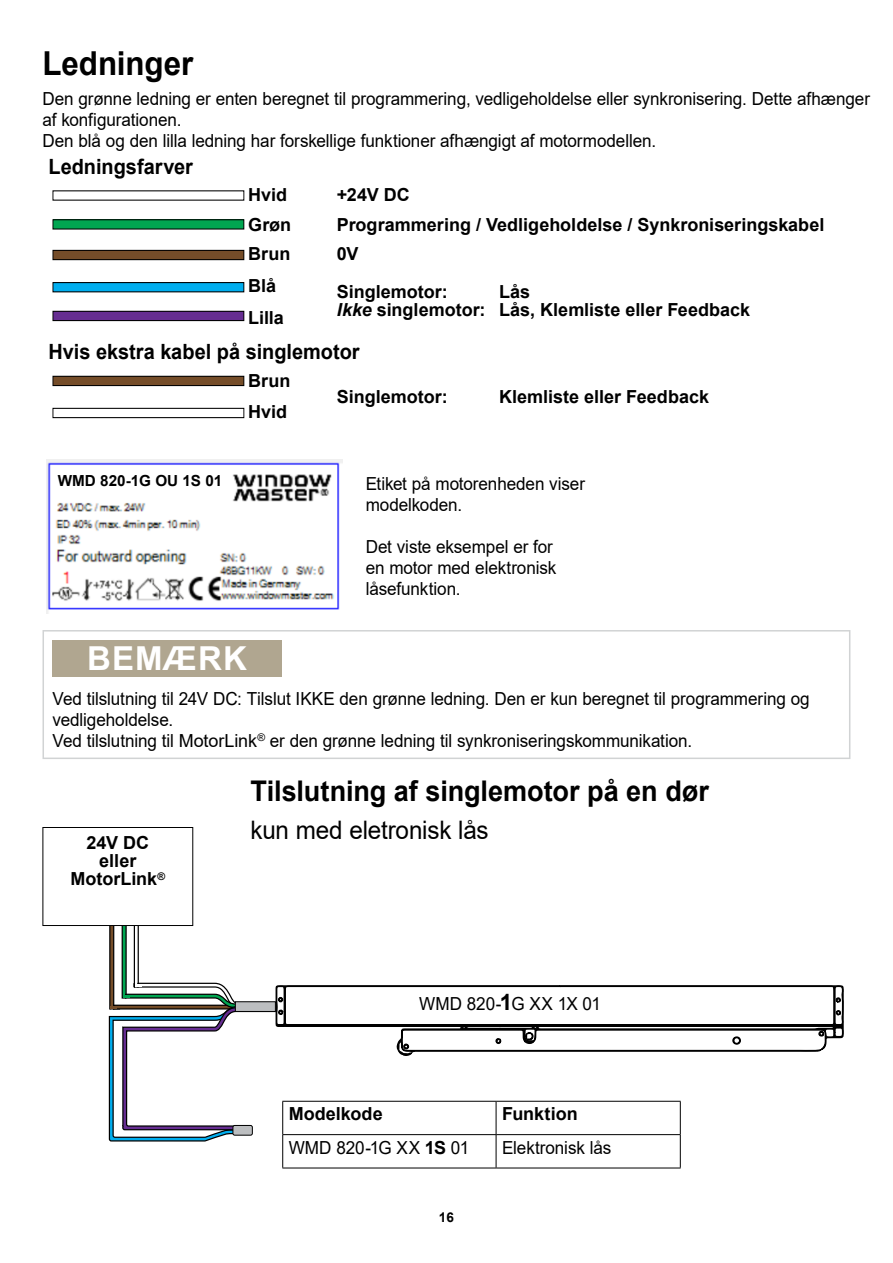
<style>
.page{position:relative;width:893px;height:1263px;background:#fff}
.page>*{position:absolute;margin:0;border:0;box-sizing:border-box;transform-origin:0 0}
.t1{font:700 33px "Arial";letter-spacing:-.005em;color:#000;scale:.95 1}
.t2{font:700 33px "Arial";letter-spacing:.035em;color:#fff}
.t3{font:700 28.5px "Arial";letter-spacing:-.005em;color:#000;scale:.95 1}
.t4{font:25.5px "Arial";letter-spacing:-.005em;color:#000;scale:.95 1}
.t5{font:700 21px "Arial";color:#000;scale:.95 1}
.t6{font:18px/21px "Arial";letter-spacing:-.005em;color:#000;scale:.95 1}
.t7{font:700 18px/18px "Arial";color:#000}
.t8{font:700 15.3px "Arial";color:#000}
.t9{font:700 13.5px "Arial";color:#000}
.s1{font-style:italic}
.s2{font-weight:700;font-size:22.5px}
.s3{font-weight:700}
</style>
<div class="page">
<div style="left:53px;top:220px;width:191px;height:9px;background:#00a651"></div>
<div style="left:53px;top:219px;width:191px;height:10px;border:1px solid #000"></div>
<div style="left:53px;top:250px;width:191px;height:10px;background:#754d29"></div>
<div style="left:53px;top:250px;width:191px;height:10px;border:1px solid #000"></div>
<div style="left:53px;top:283px;width:191px;height:9px;background:#00aeef"></div>
<div style="left:53px;top:282px;width:191px;height:10px;border:1px solid #000"></div>
<div style="left:53px;top:311px;width:191px;height:10px;background:#662d91"></div>
<div style="left:53px;top:311px;width:191px;height:10px;border:1px solid #000"></div>
<div style="left:53px;top:376px;width:191px;height:10px;background:#754d29"></div>
<div style="left:53px;top:376px;width:191px;height:10px;border:1px solid #000"></div>
<div style="left:53px;top:408px;width:191px;height:10px;border:1px solid #000"></div>
<div style="left:53px;top:640px;width:229px;height:37px;background:#b0a690"></div>
<div style="left:43px;top:630px;width:807px;height:129px;border:2px solid #d1d3d4"></div>
<img style="left:46px;top:459px;width:297px;height:154px">
<div style="left:54px;top:471px;width:171px;height:21px;background:#fff"></div>
<div style="left:43px;top:827px;width:150px;height:99px;border:1px solid #000"></div>
<svg style="left:108px;top:869px;width:735px;height:298px"></svg>
<hr style="left:282px;top:1101px;width:214px;height:1px;background:#000">
<hr style="left:282px;top:1101px;width:1px;height:33px;background:#000">
<hr style="left:496px;top:1101px;width:185px;height:1px;background:#000">
<hr style="left:496px;top:1101px;width:1px;height:33px;background:#000">
<hr style="left:680px;top:1101px;width:1px;height:33px;background:#000">
<hr style="left:282px;top:1134px;width:214px;height:1px;background:#000">
<hr style="left:282px;top:1135px;width:1px;height:32px;background:#000">
<hr style="left:496px;top:1134px;width:185px;height:1px;background:#000">
<hr style="left:496px;top:1135px;width:1px;height:32px;background:#000">
<hr style="left:680px;top:1135px;width:1px;height:32px;background:#000">
<hr style="left:282px;top:1167px;width:214px;height:1px;background:#000">
<hr style="left:496px;top:1167px;width:185px;height:1px;background:#000">
<h1 class="t1" style="left:43px;top:40px;width:160px">Ledninger</h1>
<p class="t6" style="left:43px;top:88px;width:873px">Den grønne ledning er enten beregnet til programmering, vedligeholdelse eller synkronisering. Dette afhænger af konfigurationen.<br>Den blå og den lilla ledning har forskellige funktioner afhængigt af motormodellen.</p>
<p class="t5" style="left:49px;top:152px;width:154px">Ledningsfarver</p>
<p class="t7" style="left:248px;top:186px;width:40px">Hvid</p>
<p class="t7" style="left:337px;top:186px;width:74px">+24V DC</p>
<p class="t7" style="left:248px;top:216px;width:45px">Grøn</p>
<p class="t7" style="left:337px;top:216px;width:489px">Programmering / Vedligeholdelse / Synkroniseringskabel</p>
<p class="t7" style="left:248px;top:245px;width:44px">Brun</p>
<p class="t7" style="left:337px;top:245px;width:23px">0V</p>
<p class="t7" style="left:248px;top:277px;width:29px">Blå</p>
<p class="t7" style="left:337px;top:283px;width:112px">Singlemotor:</p>
<p class="t7" style="left:337px;top:283px;width:415px;text-indent:162px">Lås<br><span class="s1">Ikke</span> singlemotor: Lås, Klemliste eller Feedback</p>
<p class="t7" style="left:248px;top:308px;width:37px">Lilla</p>
<p class="t5" style="left:49px;top:337px;width:329px">Hvis ekstra kabel på singlemotor</p>
<p class="t7" style="left:248px;top:372px;width:44px">Brun</p>
<p class="t7" style="left:337px;top:388px;width:112px">Singlemotor:</p>
<p class="t7" style="left:499px;top:388px;width:212px">Klemliste eller Feedback</p>
<p class="t7" style="left:248px;top:403px;width:40px">Hvid</p>
<p class="t8" style="left:58px;top:470px;width:166px">WMD 820-1G OU 1S 01</p>
<p class="t6" style="left:366px;top:473px;width:232px">Etiket på motorenheden viser modelkoden.</p>
<p class="t6" style="left:366px;top:536px;width:202px">Det viste eksempel er for en motor med elektronisk låsefunktion.</p>
<h1 class="t2" style="left:87px;top:635px;width:161px">BEMÆRK</h1>
<p class="t6" style="left:53px;top:688px;width:799px">Ved tilslutning til 24V DC: Tilslut IKKE den grønne ledning. Den er kun beregnet til programmering og vedligeholdelse.<br>Ved tilslutning til MotorLink<sup>®</sup> er den grønne ledning til synkroniseringskommunikation.</p>
<p class="t7" style="left:70px;top:834px;width:96px;text-align:center">24V DC eller<br>MotorLink<sup>®</sup></p>
<h2 class="t3" style="left:250px;top:771px;width:484px">Tilslutning af singlemotor på en dør</h2>
<h3 class="t4" style="left:250px;top:812px;width:252px">kun med eletronisk lås</h3>
<p class="t6" style="left:419px;top:993px;width:193px">WMD 820-<span class="s2">1</span>G XX 1X 01</p>
<p class="t7" style="left:289px;top:1105px;width:95px">Modelkode</p>
<p class="t7" style="left:502px;top:1105px;width:77px">Funktion</p>
<p class="t6" style="left:289px;top:1137px;width:192px">WMD 820-1G XX <span class="s3">1S</span> 01</p>
<p class="t6" style="left:502px;top:1137px;width:116px">Elektronisk lås</p>
<p class="t9" style="left:439px;top:1207px;width:17px">16</p>
</div>
